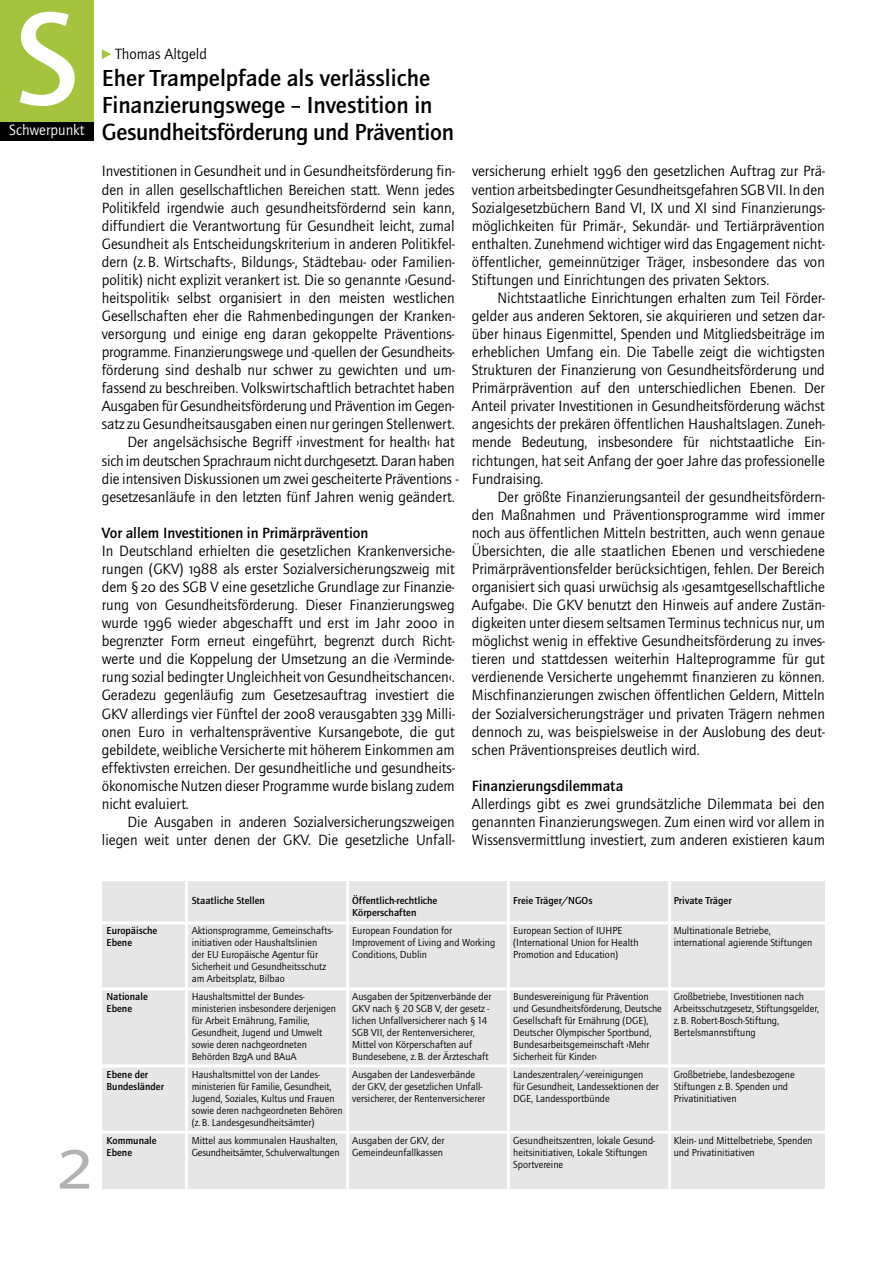
<style>
.page{position:relative;width:893px;height:1263px;background:#fff}
.page>*{position:absolute;margin:0;border:0;box-sizing:border-box;transform-origin:0 0}
.t1{font:700 135px "Quay Itc T";color:#fff}
.t2{font:78px "Quay Itc SCT";color:#b3b3b3}
.t3{font:700 24px/27.2px "Quay Itc T";color:#000}
.t4{font:15.3px/18px "Quay Itc T";color:#000;text-align:justify}
.t5{font:700 15.3px "Quay Itc T";color:#000}
.t6{font:15.3px "Quay Itc T";color:#fff}
.t7{font:10.5px/12px "Quay Itc T";color:#000}
.t8{font:700 10.5px/12px "Quay Itc T";color:#000}
.s1{font-family:"Quay Itc SCT"}
</style>
<div class="page">
<div style="left:102px;top:881px;width:723px;height:307px;background:#e6e6e6"></div>
<div style="left:0;top:0;width:94px;height:123px;background:#a4c43d"></div>
<div style="left:0;top:122px;width:94px;height:18px;background:#000"></div>
<svg style="left:102px;top:49px;width:9px;height:10px"></svg>
<hr style="left:102px;top:921px;width:723px;height:3px;background:#fff">
<hr style="left:102px;top:987px;width:723px;height:3px;background:#fff">
<hr style="left:102px;top:1064px;width:723px;height:3px;background:#fff">
<hr style="left:102px;top:1131px;width:723px;height:3px;background:#fff">
<hr style="left:346px;top:878px;width:3px;height:310px;background:#fff">
<hr style="left:185px;top:878px;width:3px;height:310px;background:#fff">
<hr style="left:507px;top:878px;width:3px;height:310px;background:#fff">
<hr style="left:668px;top:878px;width:3px;height:310px;background:#fff">
<h1 class="t1" style="left:14px;top:-21px;width:66px">S</h1>
<p class="t6" style="left:9px;top:121px;width:77px">Schwerpunkt</p>
<p class="t4" style="left:115px;top:45px;width:93px">Thomas Altgeld</p>
<h3 class="t3" style="left:102px;top:64px;width:354px">Eher Trampelpfade als verlässliche<br>Finanzierungswege – Investition in<br>Gesundheitsförderung und Präve nt i on</h3>
<p class="t4" style="left:102px;top:162px;width:358px;text-align:right">Investitionen in Gesundheit und in Gesundheitsförderung fin&shy;den in allen gesellschaftlichen Bereichen statt. Wenn jedes Politikfeld irgendwie auch gesundheitsfördernd sein kann, diffundiert die Verantwortung für Gesundheit leicht, zumal Gesundheit als Entscheidungskriterium in anderen Politikfel&shy;dern (z. B. Wirtschafts-, Bildungs-, Städtebau- oder Familien&shy;politik) nicht explizit verankert ist. Die so genannte ›Gesund&shy;heitspolitik‹ selbst organisiert in den meisten westlichen Gesell schaften eher die Rahmenbedingungen der Kranken&shy;versorgung und einige eng daran gekoppelte Präventions&shy;programme. Finanzierungswege und -quellen der Gesundheits - förderung sind deshalb nur schwer zu gewichten und um&shy;fassend zu beschreiben. Volkswirtschaftlich betrachtet haben Ausgaben für Gesundheitsförderung und Prävention im Gegen - satz zu Gesundheitsausgaben einen nur geringen Stellenwert.<br>Der angelsächsische Begriff ›investment for health‹ hat<br>sich im deutschen Sprachraum nicht durchgesetzt. Daran haben die intensiven Diskussionen um zwei gescheiterte Präven tions - gesetzesanläufe in den letzten fünf Jahren wenig geändert.</p>
<p class="t5" style="left:102px;top:524px;width:268px">Vor allem Investitionen in Primärprävention</p>
<p class="t4" style="left:102px;top:542px;width:354px">In Deutschland erhielten die gesetzlichen Krankenversiche&shy;rungen (GKV) <span class="s1">1988</span> als erster Sozialversicherungszweig mit dem § <span class="s1">20</span> des SGB V eine gesetzliche Grundlage zur Finanzie&shy;rung von Gesundheitsförderung. Dieser Finanzierungsweg wurde <span class="s1">1996</span> wieder abgeschafft und erst im Jahr <span class="s1">2000</span> in begrenzter Form erneut eingeführt, begrenzt durch Richt&shy;werte und die Koppelung der Umsetzung an die ›Verminde&shy;rung sozial bedingter Ungleichheit von Gesundheitschancen‹.<br>Geradezu gegenläufig zum Gesetzes auftrag investiert die GKV allerdings vier Fünftel der <span class="s1">2008</span> verausgabten <span class="s1">339</span> Milli&shy;onen Euro in verhaltenspräventive Kursangebote, die gut gebildete, weibliche Versicherte mit höherem Einkommen am effektivsten erreichen. Der gesundheitliche und gesundheits&shy;ökonomische Nutzen dieser Programme wurde bislang zudem nicht evaluiert.</p>
<p class="t4" style="left:102px;top:813px;width:354px;text-align:right">Die Ausgaben in anderen Sozialversicherungszweigen<br>lie gen weit unter denen der GKV. Die gesetzliche Unfall -</p>
<p class="t4" style="left:472px;top:162px;width:354px">versiche rung erhielt <span class="s1">1996</span> den gesetzlichen Auftrag zur Prä&shy;vention ar beits bedingter Gesundheitsgefahren SGB VII. In den Sozialgesetzbüchern Band VI, IX und XI sind Finanzierungs&shy;möglichkeiten für Primär-, Sekundär- und Tertiärprävention enthalten. Zunehmend wichtiger wird das Engagement nicht&shy;öffentlicher, gemeinnütziger Träger, insbesondere das von Stiftungen und Einrichtungen des privaten Sektors.</p>
<p class="t4" style="left:472px;top:289px;width:354px;text-indent:26px">Nichtstaatliche Einrichtungen erhalten zum Teil Förder&shy;gelder aus anderen Sektoren, sie akquirieren und setzen dar&shy;über hinaus Eigenmittel, Spenden und Mitgliedsbeiträge im erheblichen Umfang ein. Die Tabelle zeigt die wichtigsten Strukturen der Finanzie rung von Gesundheitsförderung und Primärprävention auf den unterschiedlichen Ebenen. Der Anteil privater Investitionen in Gesundheitsförderung wächst angesichts der prekären öffentlichen Haushaltslagen. Zuneh&shy;mende Bedeutung, insbesondere für nichtstaatliche Ein - richtungen, hat seit Anfang der <span class="s1">90</span>er Jahre das professionelle Fundraising.</p>
<p class="t4" style="left:472px;top:487px;width:354px;text-indent:26px">Der größte Finanzierungsanteil der gesundheitsfördern&shy;den Maßnahmen und Präventionsprogramme wird immer noch aus öffentlichen Mitteln bestritten, auch wenn genaue Übersichten, die alle staatlichen Ebenen und verschiedene Primärpräventionsfelder berücksichtigen, fehlen. Der Bereich organisiert sich quasi urwüchsig als ›gesamtgesellschaftliche Aufgabe‹. Die GKV benutzt den Hinweis auf andere Zustän&shy;digkeiten unter diesem seltsamen Terminus technicus nur, um möglichst wenig in effektive Gesundheitsförderung zu inves&shy;tieren und stattdessen weiterhin Halteprogramme für gut verdienende Versicherte ungehemmt finanzieren zu können.<br>Mischfinanzierungen zwischen öffentlichen Geldern, Mitteln der Sozialversicherungsträger und privaten Trägern nehmen dennoch zu, was beispielsweise in der Auslobung des deut&shy;schen Präventionspreises deutlich wird.</p>
<p class="t5" style="left:472px;top:776px;width:153px">Finanzierungsdilemmata</p>
<p class="t4" style="left:472px;top:794px;width:354px">Allerdings gibt es zwei grundsätzliche Dilemmata bei den genannten Finanzierungswegen. Zum einen wird vor allem in Wissensvermittlung investiert, zum anderen existieren kaum</p>
<p class="t8" style="left:107px;top:924px;width:52px">Europäische<br>Ebene</p>
<p class="t8" style="left:107px;top:990px;width:43px">Nationale<br>Ebene</p>
<p class="t8" style="left:107px;top:1068px;width:59px">Ebene der<br>Bundesländer</p>
<h2 class="t2" style="left:58px;top:1116px;width:37px">2</h2>
<p class="t8" style="left:107px;top:1134px;width:52px">Kommunale<br>Ebene</p>
<p class="t8" style="left:192px;top:895px;width:75px">Staatliche Stellen</p>
<p class="t7" style="left:192px;top:925px;width:143px">Aktionsprogramme, Gemeinschafts - initia ti ven oder Haushaltslinien<br>der EU Europäische Agentur für<br>Sicherheit und Gesundheitsschutz am Arbeitsplatz, Bilbao</p>
<p class="t7" style="left:192px;top:991px;width:146px">Haushaltsmittel der Bundes - ministerien ins besondere derjenigen für Arbeit Ernährung, Familie,<br>Gesundheit, Jugend und Umwelt sowie deren nachgeordneten<br>Behörden BzgA und BAuA</p>
<p class="t7" style="left:192px;top:1069px;width:152px">Haushaltsmittel von der Landes - ministerien für Familie, Gesund heit, Jugend, Soziales, Kultus und Frauen sowie deren nachgeordneten Behören (z. B. Landes gesund heitsämter)</p>
<p class="t7" style="left:192px;top:1135px;width:149px">Mittel aus kommunalen Haushalten,<br>Gesundheitsämter, Schulverwalt un gen</p>
<p class="t8" style="left:352px;top:895px;width:87px">Öffentlich-rechtliche<br>Körperschaften</p>
<p class="t7" style="left:352px;top:925px;width:144px">European Foundation for<br>Improvement of Living and Working<br>Conditions, Dublin</p>
<p class="t7" style="left:352px;top:991px;width:141px">Ausgaben der Spitzen verbände der GKV nach § 20 SGB V, der gesetz - lichen Unfallversicherer nach § 14<br>SGB VII, der Rentenversicherer, Mittel von Körperschaften auf Bundesebene, z. B. der Ärzteschaft</p>
<p class="t7" style="left:352px;top:1069px;width:134px">Ausgaben der Landes verbände der GKV, der gesetzlichen Unfall - versicherer, der Rentenversicherer</p>
<p class="t7" style="left:352px;top:1135px;width:94px">Ausgaben der GKV, der<br>Gemeinde unfallkassen</p>
<p class="t8" style="left:513px;top:895px;width:81px">Freie Träger/NGOs</p>
<p class="t7" style="left:513px;top:925px;width:127px">European Section of IUHPE (International Union for Health<br>Promotion and Education)</p>
<p class="t7" style="left:513px;top:991px;width:150px">Bundesvereinigung für Prävention und Gesundheitsförderung, Deutsche Gesellschaft für Ernährung (DGE), Deutscher Olympischer Sportbund, Bundes arbeitsgemeinschaft ›Mehr Sicherheit für Kinder‹</p>
<p class="t7" style="left:513px;top:1069px;width:147px">Landeszentralen/-vereinigungen<br>für Gesundheit, Landessektionen der<br>DGE, Landessportbünde</p>
<p class="t7" style="left:513px;top:1135px;width:143px">Gesundheitszentren, lokale Gesund&shy;heitsinitiativen, Lokale Stiftungen<br>Sportvereine</p>
<p class="t8" style="left:674px;top:895px;width:59px">Private Träger</p>
<p class="t7" style="left:674px;top:925px;width:140px">Multinationale Betriebe, international agierende Stiftungen</p>
<p class="t7" style="left:674px;top:991px;width:147px">Großbetriebe, Investitionen nach<br>Arbeitsschutzgesetz, Stiftungsgelder, z. B. Robert-Bosch-Stiftung,<br>Bertelsmannstiftung</p>
<p class="t7" style="left:674px;top:1069px;width:122px">Großbetriebe, landes bezogene<br>Stiftungen z. B. Spenden und<br>Privatinitiativen</p>
<p class="t7" style="left:674px;top:1135px;width:140px">Klein- und Mittel betriebe, Spenden und Privatinitiativen</p>
</div>
